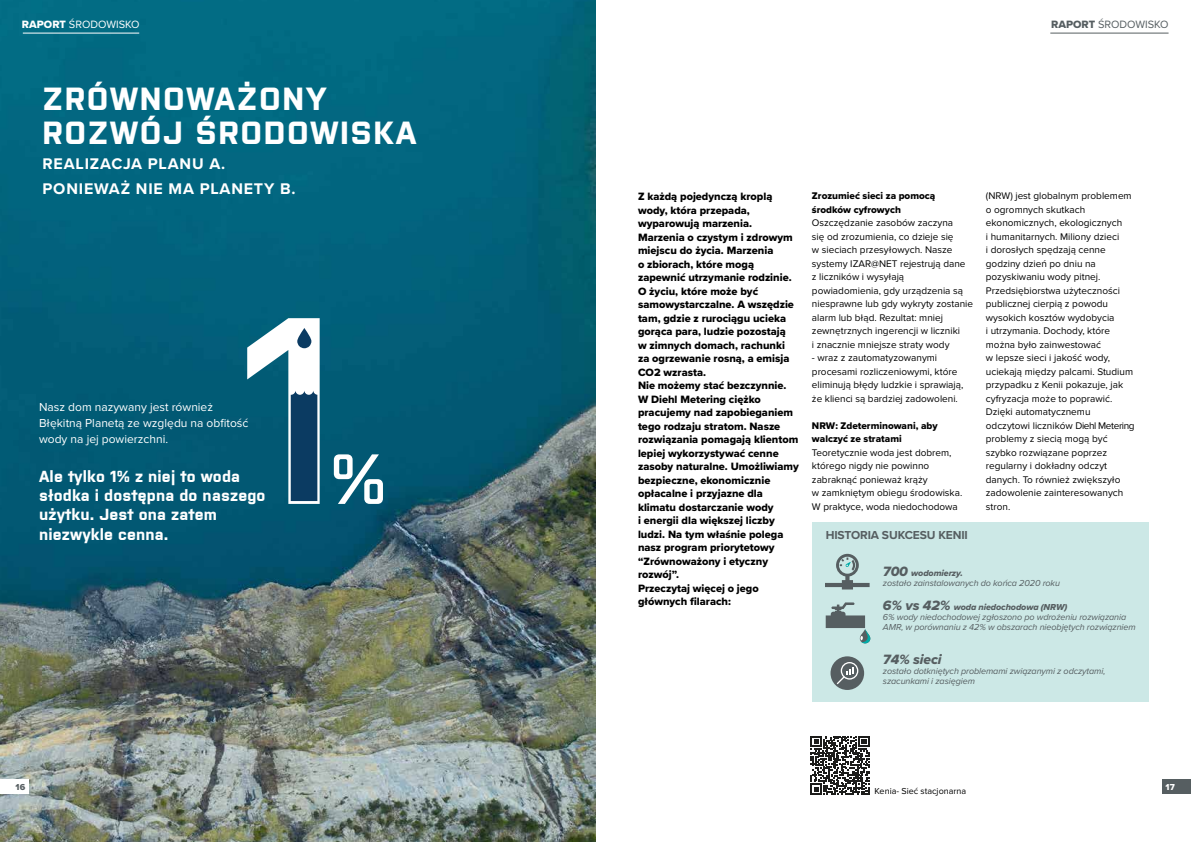
<style>
.page{position:relative;width:1191px;height:842px;background:#fff}
.page>*{position:absolute;margin:0;border:0;box-sizing:border-box;transform-origin:0 0}
.t1{font:600 265.3px "Purista";color:#fff}
.t2{font:600 70.8px "Purista";color:#fff}
.t3{font:700 32px/33.7px "Purista";letter-spacing:.05em;color:#fff}
.t4{font:700 16px/19.2px "Purista";letter-spacing:.01em;color:#fff}
.t5{font:700 16px/25px "Proxima Nova";letter-spacing:.05em;color:#fff}
.t6{font:14px "Proxima Nova Extrabld It";letter-spacing:-.01em;color:#565e61}
.t7{font:12px/16px "Proxima Nova";color:#fff}
.t8{font:700 12px "Proxima Nova";letter-spacing:-.01em;color:#565e61}
.t9{font:11px/13.5px "Proxima Nova Extrabld";color:#000}
.t10{font:11px "Proxima Nova";color:#fff}
.t11{font:11px "Proxima Nova";color:#565e61}
.t12{font:10px/13.5px "Proxima Nova";color:#000}
.t13{font:10px/13.5px "Proxima Nova Extrabld";color:#000}
.t14{font:italic 9px/10px "Proxima Nova";letter-spacing:-.01em;color:#565e61}
.t15{font:9px "Proxima Nova Extrabld It";letter-spacing:-.01em;color:#565e61}
.t16{font:9px "Proxima Nova";color:#000}
.t17{font:9px "Proxima Nova Extrabld";color:#fff}
.t18{font:9px "Proxima Nova Extrabld";color:#565e61}
.s1{font-family:"Proxima Nova Extrabld"}
.s2{font-size:14px}
</style>
<div class="page">
<div style="left:1162px;top:780px;width:29px;height:14px;background:#565e61"></div>
<img style="left:0;top:0;width:595px;height:842px">
<div style="left:812px;top:522px;width:336px;height:180px;background:#cce8e6"></div>
<svg style="left:825px;top:554px;width:44px;height:35px"></svg>
<svg style="left:825px;top:602px;width:45px;height:41px"></svg>
<svg style="left:297px;top:328px;width:14px;height:20px"></svg>
<div style="left:291px;top:390px;width:26px;height:111px;background:#0b3b62"></div>
<div style="left:0;top:780px;width:28px;height:14px;background:#fff"></div>
<hr style="left:23px;top:33px;width:116px;height:1px;background:#fff">
<hr style="left:1050px;top:33px;width:118px;height:1px;background:#565e61">
<svg style="left:810px;top:736px;width:59px;height:59px"></svg>
<div style="left:830px;top:656px;width:34px;height:34px;background:#565e61;border-radius:50%"></div>
<svg style="left:836px;top:662px;width:22px;height:22px"></svg>
<p class="t10" style="left:22px;top:18px;width:119px"><span class="s1">RAPORT</span> ŚRODOWISKO</p>
<p class="t11" style="left:1051px;top:18px;width:119px"><span class="s1">RAPORT</span> ŚRODOWISKO</p>
<h3 class="t3" style="left:43px;top:79px;width:375px">ZRÓWNOWAŻONY<br>ROZWÓJ ŚRODOWISKA</h3>
<h3 class="t5" style="left:43px;top:151px;width:255px">REALIZACJA PLANU A.<br>PONIEWAŻ NIE MA PLANETY B.</h3>
<h1 class="t1" style="left:238px;top:217px;width:100px">1</h1>
<p class="t7" style="left:39px;top:399px;width:211px">Nasz dom nazywany jest również<br>Błękitną Planetą ze względu na obfitość wody na jej powierzchni.</p>
<h3 class="t4" style="left:39px;top:465px;width:228px">Ale tylko 1% z niej to woda słodka i dostępna do naszego użytku. Jest ona zatem niezwykle cenna.</h3>
<h2 class="t2" style="left:330px;top:427px;width:58px">%</h2>
<p class="t18" style="left:16px;top:780px;width:11px">16</p>
<p class="t9" style="left:638px;top:190px;width:162px">Z każdą pojedynczą kroplą wody, która przepada, wyparowują marzenia.<br>Marzenia o czystym i zdrowym miejscu do życia. Marzenia<br>o zbiorach, które mogą zapewnić utrzymanie rodzinie.<br>O życiu, które może być samowystarczalne. A wszędzie tam, gdzie z rurociągu ucieka gorąca para, ludzie pozostają<br>w zimnych domach, rachunki za ogrzewanie rosną, a emisja<br>CO2 wzrasta.<br>Nie możemy stać bezczynnie.<br>W Diehl Metering ciężko pracujemy nad zapobieganiem tego rodzaju stratom. Nasze rozwiązania pomagają klientom lepiej wykorzystywać cenne zasoby naturalne. Umożliwiamy bezpieczne, ekonomicznie opłacalne i przyjazne dla klimatu dostarczanie wody<br>i energii dla większej liczby ludzi. Na tym właśnie polega nasz program priorytetowy “Zrównoważony i etyczny rozwój”.<br>Przeczytaj więcej o jego głównych filarach:</p>
<p class="t13" style="left:812px;top:189px;width:125px">Zrozumieć sieci za pomocą środków cyfrowych</p>
<p class="t12" style="left:812px;top:216px;width:163px">Oszczędzanie zasobów zaczyna<br>się od zrozumienia, co dzieje się<br>w sieciach przesyłowych. Nasze systemy IZAR@NET rejestrują dane<br>z liczników i wysyłają powiadomienia, gdy urządzenia są niesprawne lub gdy wykryty zostanie alarm lub błąd. Rezultat: mniej zewnętrznych ingerencji w liczniki<br>i znacznie mniejsze straty wody</p>
<p class="t12" style="left:812px;top:351px;width:153px">- wraz z zautomatyzowanymi procesami rozliczeniowymi, które eliminują błędy ludzkie i sprawiają, że klienci są bardziej zadowoleni.</p>
<p class="t13" style="left:812px;top:419px;width:127px">NRW: Zdeterminowani, aby walczyć ze stratami</p>
<p class="t12" style="left:812px;top:446px;width:152px">Teoretycznie woda jest dobrem, którego nigdy nie powinno zabraknąć ponieważ krąży<br>w zamkniętym obiegu środowiska.<br>W praktyce, woda niedochodowa</p>
<p class="t8" style="left:825px;top:526px;width:144px">HISTORIA SUKCESU KENII</p>
<p class="t12" style="left:986px;top:189px;width:150px">(NRW) jest globalnym problemem o ogromnych skutkach ekonomicznych, ekologicznych<br>i humanitarnych. Miliony dzieci<br>i dorosłych spędzają cenne godziny dzień po dniu na pozyskiwaniu wody pitnej.<br>Przedsiębiorstwa użyteczności publicznej cierpią z powodu wysokich kosztów wydobycia<br>i utrzymania. Dochody, które można było zainwestować<br>w lepsze sieci i jakość wody, uciekają między palcami. Studium przypadku z Kenii pokazuje, jak cyfryzacja może to poprawić.<br>Dzięki automatycznemu odczytowi liczników Diehl Metering problemy z siecią mogą być szybko rozwiązane poprzez regularny i dokładny odczyt danych. To również zwiększyło zadowolenie zainteresowanych stron.</p>
<p class="t15" style="left:883px;top:567px;width:81px"><span class="s2">700</span> wodomierzy.</p>
<p class="t14" style="left:883px;top:578px;width:179px">zostało zainstalowanych do końca 2020 roku</p>
<p class="t15" style="left:883px;top:601px;width:186px"><span class="s2">6% vs 42%</span> woda niedochodowa (NRW)</p>
<p class="t14" style="left:883px;top:612px;width:254px">6% wody niedochodowej zgłoszono po wdrożeniu rozwiązania<br>AMR, w porównaniu z 42% w obszarach nieobjętych rozwiązniem</p>
<h3 class="t6" style="left:883px;top:649px;width:60px">74% sieci</h3>
<p class="t14" style="left:883px;top:666px;width:224px">zostało dotkniętych problemami związanymi z odczytami, szacunkami i zasięgiem</p>
<p class="t16" style="left:874px;top:786px;width:93px">Kenia- Sieć stacjonarna</p>
<p class="t17" style="left:1165px;top:780px;width:11px">17</p>
</div>
